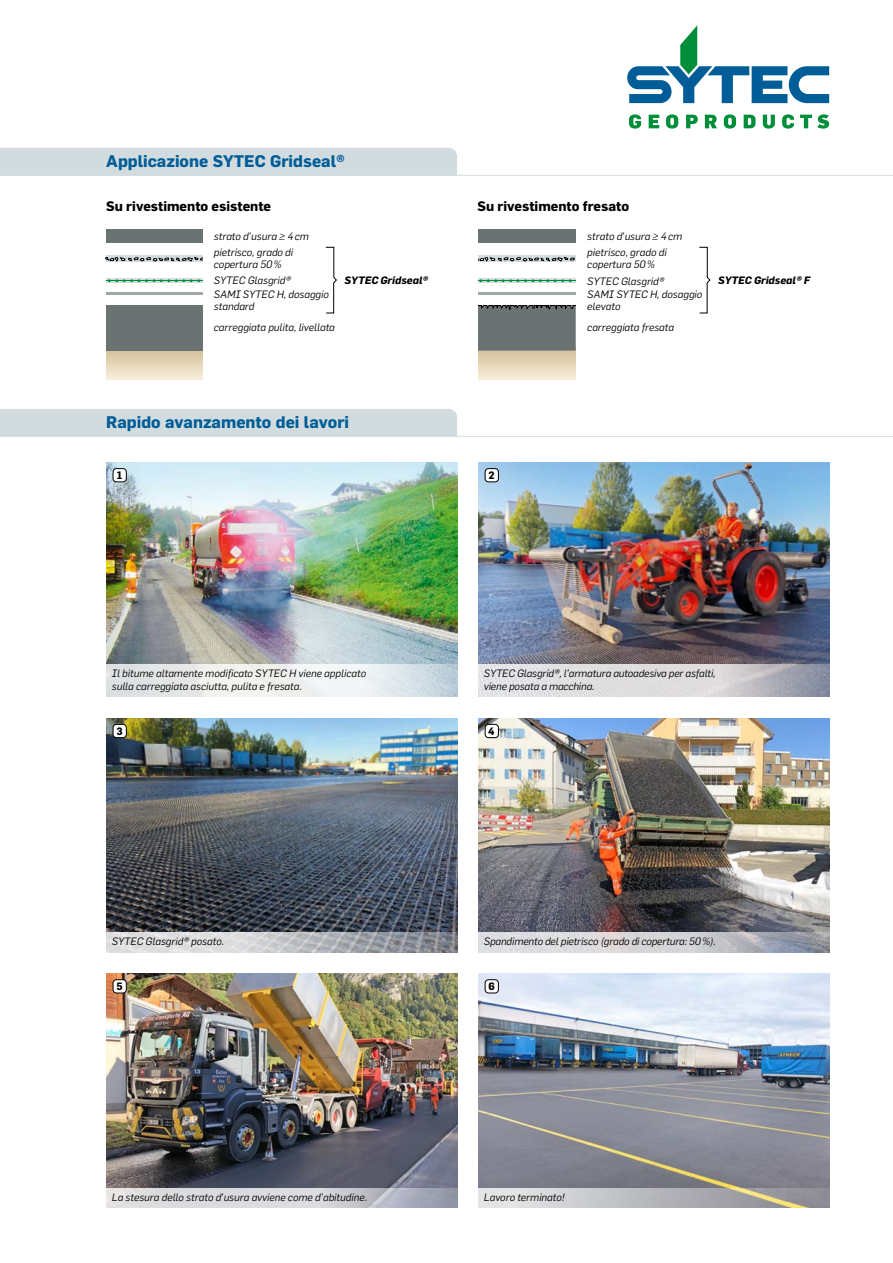
<style>
.page{position:relative;width:893px;height:1263px;background:#fff}
.page>*{position:absolute;margin:0;border:0;box-sizing:border-box;transform-origin:0 0}
.Register_11pt_bold_b{font:700 16.5px "Flama";color:#005d97}
.Fliesstext_9pt{font:700 13.5px "Flama";color:#000}
.Legende_7pt_kursiv{font:italic 10.5px/12px "Flama";color:#000}
.Legende_7pt_kursiv-2{font:italic 700 10.5px "Flama";color:#000}
.Register_9_5pt_bold{font:700 10.5px "Flama";color:#000}
</style>
<div class="page">
<img style="left:478px;top:974px;width:351px;height:214px">
<img style="left:106px;top:974px;width:351px;height:214px">
<img style="left:478px;top:463px;width:351px;height:201px">
<img style="left:478px;top:718px;width:351px;height:215px">
<img style="left:106px;top:718px;width:351px;height:214px">
<img style="left:106px;top:463px;width:351px;height:201px">
<svg style="left:106px;top:1188px;width:352px;height:20px;background:#cccdd3"></svg>
<svg style="left:106px;top:932px;width:352px;height:21px;background:#bdbfc2"></svg>
<svg style="left:478px;top:1188px;width:352px;height:20px;background:#bbbabb"></svg>
<svg style="left:478px;top:933px;width:352px;height:20px;background:#c7c8cd"></svg>
<svg style="left:478px;top:664px;width:352px;height:33px;background:#d1d0d5"></svg>
<svg style="left:106px;top:351px;width:96px;height:28px;background:#e5d7ba"></svg>
<div style="left:106px;top:255px;width:96px;height:7px;background:#d2dcdf"></div>
<div style="left:106px;top:229px;width:96px;height:14px;background:#6b7272"></div>
<div style="left:106px;top:305px;width:96px;height:46px;background:#6b7272"></div>
<hr style="left:106px;top:292px;width:96px;height:3px;background:#9ea6a6">
<svg style="left:105px;top:257px;width:97px;height:5px"></svg>
<svg style="left:106px;top:278px;width:96px;height:5px"></svg>
<hr style="left:106px;top:281px;width:96px;height:1px;background:#008e3a">
<svg style="left:108px;top:279px;width:92px;height:3px"></svg>
<svg style="left:478px;top:351px;width:98px;height:28px;background:#e5d7ba"></svg>
<svg style="left:478px;top:305px;width:98px;height:46px;background:#686e6e"></svg>
<div style="left:478px;top:255px;width:98px;height:7px;background:#d2dcdf"></div>
<div style="left:478px;top:229px;width:98px;height:14px;background:#6b7272"></div>
<hr style="left:478px;top:292px;width:98px;height:3px;background:#9ea6a6">
<svg style="left:478px;top:257px;width:96px;height:5px"></svg>
<svg style="left:478px;top:278px;width:98px;height:5px"></svg>
<hr style="left:478px;top:281px;width:98px;height:1px;background:#008e3a">
<svg style="left:479px;top:279px;width:93px;height:3px"></svg>
<svg style="left:629px;top:114px;width:12px;height:15px"></svg>
<svg style="left:649px;top:115px;width:10px;height:13px"></svg>
<svg style="left:666px;top:114px;width:12px;height:15px"></svg>
<svg style="left:686px;top:115px;width:12px;height:13px"></svg>
<svg style="left:705px;top:115px;width:12px;height:13px"></svg>
<svg style="left:724px;top:114px;width:12px;height:15px"></svg>
<svg style="left:744px;top:115px;width:11px;height:13px"></svg>
<svg style="left:763px;top:115px;width:12px;height:14px"></svg>
<svg style="left:782px;top:114px;width:12px;height:15px"></svg>
<svg style="left:800px;top:114px;width:29px;height:15px"></svg>
<svg style="left:627px;top:25px;width:202px;height:78px"></svg>
<div style="left:0;top:148px;width:457px;height:27px;background:#d2dcdf"></div>
<hr style="left:0;top:175px;width:893px;height:1px;background:#d2dcdf">
<div style="left:0;top:409px;width:457px;height:27px;background:#d2dcdf"></div>
<hr style="left:0;top:436px;width:893px;height:1px;background:#d2dcdf">
<svg style="left:106px;top:664px;width:352px;height:33px"></svg>
<div style="left:113px;top:724px;width:13px;height:14px;background:#fff;border-radius:3px"></div>
<div style="left:113px;top:724px;width:14px;height:14px;border:1px solid #000;border-radius:3px"></div>
<div style="left:485px;top:724px;width:13px;height:14px;background:#fff;border-radius:3px"></div>
<div style="left:485px;top:724px;width:14px;height:14px;border:1px solid #000;border-radius:3px"></div>
<div style="left:113px;top:980px;width:13px;height:13px;background:#fff;border-radius:3px"></div>
<div style="left:113px;top:979px;width:14px;height:14px;border:1px solid #000;border-radius:3px"></div>
<div style="left:485px;top:980px;width:13px;height:13px;background:#fff;border-radius:3px"></div>
<div style="left:485px;top:979px;width:14px;height:14px;border:1px solid #000;border-radius:3px"></div>
<div style="left:485px;top:469px;width:13px;height:13px;background:#fff;border-radius:3px"></div>
<div style="left:485px;top:468px;width:14px;height:14px;border:1px solid #000;border-radius:3px"></div>
<div style="left:113px;top:469px;width:13px;height:13px;background:#fff;border-radius:3px"></div>
<div style="left:113px;top:468px;width:14px;height:14px;border:1px solid #000;border-radius:3px"></div>
<svg style="left:699px;top:247px;width:11px;height:66px"></svg>
<svg style="left:325px;top:247px;width:12px;height:66px"></svg>
<p class="Register_11pt_bold_b" style="left:106px;top:151px;width:240px">Applicazione SYTEC Gridseal®</p>
<p class="Fliesstext_9pt" style="left:106px;top:198px;width:166px">Su rivestimento esistente</p>
<p class="Fliesstext_9pt" style="left:477px;top:198px;width:153px">Su rivestimento fresato</p>
<p class="Legende_7pt_kursiv" style="left:214px;top:230px;width:97px">strato d’usura ≥ 4cm</p>
<p class="Legende_7pt_kursiv" style="left:214px;top:246px;width:81px">pietrisco, grado di copertura 50%</p>
<p class="Legende_7pt_kursiv" style="left:214px;top:275px;width:79px">SYTEC Glasgrid®</p>
<p class="Legende_7pt_kursiv" style="left:214px;top:288px;width:116px">SAMI SYTEC H, dosaggio standard</p>
<p class="Legende_7pt_kursiv" style="left:214px;top:321px;width:123px">carreggiata pulita, livellata</p>
<p class="Legende_7pt_kursiv" style="left:587px;top:230px;width:97px">strato d’usura ≥ 4cm</p>
<p class="Legende_7pt_kursiv" style="left:587px;top:246px;width:81px">pietrisco, grado di copertura 50%</p>
<p class="Legende_7pt_kursiv" style="left:587px;top:275px;width:79px">SYTEC Glasgrid®</p>
<p class="Legende_7pt_kursiv" style="left:587px;top:288px;width:116px">SAMI SYTEC H, dosaggio elevato</p>
<p class="Legende_7pt_kursiv" style="left:587px;top:321px;width:88px">carreggiata fresata</p>
<p class="Legende_7pt_kursiv-2" style="left:345px;top:273px;width:85px">SYTEC Gridseal®</p>
<p class="Legende_7pt_kursiv-2" style="left:718px;top:273px;width:94px">SYTEC Gridseal® F</p>
<p class="Register_11pt_bold_b" style="left:106px;top:412px;width:244px">Rapido avanzamento dei lavori</p>
<p class="Register_9_5pt_bold" style="left:117px;top:468px;width:7px">1</p>
<p class="Register_9_5pt_bold" style="left:488px;top:469px;width:8px">2</p>
<p class="Legende_7pt_kursiv" style="left:112px;top:666px;width:256px;line-height:13.5px">Il bitume altamente modificato SYTEC H viene applicato sulla carreggiata asciutta, pulita e fresata.</p>
<p class="Legende_7pt_kursiv" style="left:484px;top:666px;width:233px;line-height:13.5px">SYTEC Glasgrid®, l’armatura autoadesiva per asfalti, viene posata a macchina.</p>
<p class="Register_9_5pt_bold" style="left:116px;top:724px;width:8px">3</p>
<p class="Register_9_5pt_bold" style="left:488px;top:724px;width:8px">4</p>
<p class="Legende_7pt_kursiv" style="left:112px;top:935px;width:114px">SYTEC Glasgrid® posato.</p>
<p class="Legende_7pt_kursiv" style="left:484px;top:935px;width:233px">Spandimento del pietrisco (grado di copertura: 50%).</p>
<p class="Register_9_5pt_bold" style="left:116px;top:980px;width:8px">5</p>
<p class="Register_9_5pt_bold" style="left:488px;top:980px;width:8px">6</p>
<p class="Legende_7pt_kursiv" style="left:112px;top:1191px;width:257px">La stesura dello strato d’usura avviene come d’abitudine.</p>
<p class="Legende_7pt_kursiv" style="left:484px;top:1191px;width:82px">Lavoro terminato!</p>
</div>
